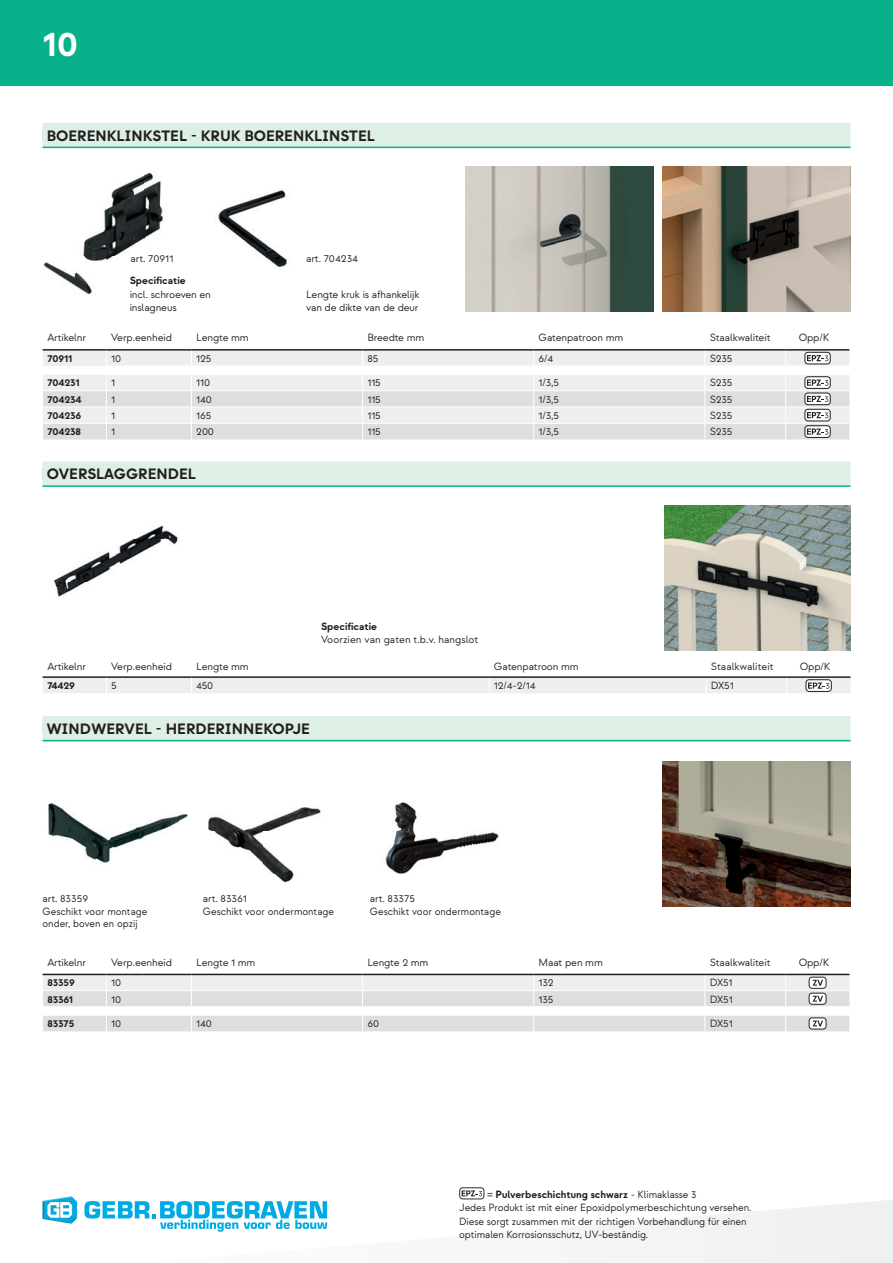
<style>
.page{position:relative;width:893px;height:1263px;background:#fff}
.page>*{position:absolute;margin:0;border:0;box-sizing:border-box;transform-origin:0 0}
.t1{font:700 36px "Strawford";color:#fff}
.t2{font:700 15px "Strawford";color:#231f20}
.t3{font:10.5px/12.6px "Strawford";letter-spacing:-.015em;color:#231f20}
.t4{font:10.5px/13.5px "Strawford";letter-spacing:-.015em;color:#231f20;scale:.96 1}
.t5{font:700 10.5px "Strawford";letter-spacing:-.015em;color:#231f20}
.s1{font-size:12px}
.s2{font-weight:700}
</style>
<div class="page">
<img style="left:48px;top:803px;width:140px;height:60px">
<img style="left:208px;top:807px;width:113px;height:67px">
<img style="left:275px;top:874px;width:19px;height:8px">
<img style="left:385px;top:802px;width:114px;height:72px">
<div style="left:43px;top:716px;width:807px;height:25px;background:#deefe6"></div>
<hr style="left:43px;top:740px;width:807px;height:1px;background:#08b18a">
<img style="left:663px;top:761px;width:187px;height:145px">
<img style="left:665px;top:506px;width:186px;height:145px">
<svg style="left:42px;top:973px;width:807px;height:58px"></svg>
<svg style="left:42px;top:349px;width:807px;height:90px"></svg>
<img style="left:43px;top:172px;width:120px;height:122px">
<img style="left:218px;top:190px;width:70px;height:78px">
<div style="left:43px;top:123px;width:807px;height:25px;background:#deefe6"></div>
<hr style="left:43px;top:147px;width:807px;height:1px;background:#08b18a">
<img style="left:465px;top:167px;width:188px;height:145px">
<img style="left:662px;top:167px;width:188px;height:145px">
<svg style="left:327px;top:1199px;width:566px;height:64px"></svg>
<img style="left:53px;top:525px;width:125px;height:72px">
<div style="left:43px;top:462px;width:807px;height:25px;background:#deefe6"></div>
<hr style="left:43px;top:485px;width:807px;height:2px;background:#08b18a">
<svg style="left:42px;top:676px;width:808px;height:17px"></svg>
<div style="left:0;top:0;width:893px;height:85px;background:#08b18a"></div>
<svg style="left:43px;top:1196px;width:34px;height:28px"></svg>
<svg style="left:84px;top:1201px;width:243px;height:31px"></svg>
<svg style="left:459px;top:1187px;width:25px;height:12px"></svg>
<h1 class="t1" style="left:43px;top:21px;width:37px">10</h1>
<h2 class="t2" style="left:47px;top:126px;width:330px">BOERENKLINKSTEL - KRUK BOERENKLINSTEL</h2>
<p class="t3" style="left:131px;top:252px;width:44px">art. 70911</p>
<p class="t3" style="left:306px;top:252px;width:53px">art. 704234</p>
<p class="t5" style="left:130px;top:274px;width:58px">Specificatie</p>
<p class="t3" style="left:130px;top:288px;width:83px;line-height:13.5px">incl. schroeven en inslagneus</p>
<p class="t3" style="left:306px;top:288px;width:115px;line-height:13.5px">Lengte kruk is afhankelijk van de dikte van de deur</p>
<p class="t3" style="left:47px;top:331px;width:40px">Artikelnr</p>
<p class="t3" style="left:111px;top:331px;width:62px">Verp.eenheid</p>
<p class="t3" style="left:196px;top:331px;width:54px">Lengte mm</p>
<p class="t3" style="left:367px;top:331px;width:59px">Breedte mm</p>
<p class="t3" style="left:539px;top:331px;width:86px">Gatenpatroon mm</p>
<p class="t3" style="left:710px;top:331px;width:62px">Staalkwaliteit</p>
<p class="t3" style="left:799px;top:331px;width:32px">Opp/K</p>
<p class="t5" style="left:47px;top:352px;width:26px">70911</p>
<p class="t3" style="left:111px;top:352px;width:12px">10</p>
<p class="t3" style="left:196px;top:352px;width:17px">125</p>
<p class="t3" style="left:367px;top:352px;width:12px">85</p>
<p class="t3" style="left:539px;top:352px;width:16px">6/4</p>
<p class="t3" style="left:710px;top:352px;width:24px">S235</p>
<p class="t5" style="left:47px;top:376px;width:34px">704231</p>
<p class="t3" style="left:111px;top:377px;width:6px">1</p>
<p class="t3" style="left:196px;top:377px;width:15px">110</p>
<p class="t3" style="left:367px;top:377px;width:15px">115</p>
<p class="t3" style="left:539px;top:377px;width:22px">1/3,5</p>
<p class="t3" style="left:710px;top:377px;width:24px">S235</p>
<p class="t5" style="left:47px;top:393px;width:36px">704234</p>
<p class="t3" style="left:111px;top:393px;width:6px">1</p>
<p class="t3" style="left:196px;top:393px;width:17px">140</p>
<p class="t3" style="left:367px;top:393px;width:15px">115</p>
<p class="t3" style="left:539px;top:393px;width:22px">1/3,5</p>
<p class="t3" style="left:710px;top:393px;width:24px">S235</p>
<p class="t5" style="left:47px;top:409px;width:35px">704236</p>
<p class="t3" style="left:111px;top:409px;width:6px">1</p>
<p class="t3" style="left:196px;top:409px;width:17px">165</p>
<p class="t3" style="left:367px;top:409px;width:15px">115</p>
<p class="t3" style="left:539px;top:409px;width:22px">1/3,5</p>
<p class="t3" style="left:710px;top:409px;width:24px">S235</p>
<p class="t5" style="left:47px;top:425px;width:35px">704238</p>
<p class="t3" style="left:111px;top:426px;width:6px">1</p>
<p class="t3" style="left:196px;top:426px;width:19px">200</p>
<p class="t3" style="left:367px;top:426px;width:15px">115</p>
<p class="t3" style="left:539px;top:426px;width:22px">1/3,5</p>
<p class="t3" style="left:710px;top:426px;width:24px">S235</p>
<h2 class="t2" style="left:47px;top:465px;width:151px">OVERSLAGGRENDEL</h2>
<p class="t5" style="left:321px;top:620px;width:58px">Specificatie</p>
<p class="t3" style="left:321px;top:633px;width:159px">Voorzien van gaten t.b.v. hangslot</p>
<p class="t3" style="left:47px;top:661px;width:40px">Artikelnr</p>
<p class="t3" style="left:111px;top:661px;width:62px">Verp.eenheid</p>
<p class="t3" style="left:196px;top:661px;width:54px">Lengte mm</p>
<p class="t3" style="left:494px;top:661px;width:86px">Gatenpatroon mm</p>
<p class="t3" style="left:711px;top:661px;width:64px">Staalkwaliteit</p>
<p class="t3" style="left:800px;top:661px;width:32px">Opp/K</p>
<p class="t5" style="left:47px;top:679px;width:29px">74429</p>
<p class="t3" style="left:111px;top:679px;width:7px">5</p>
<p class="t3" style="left:196px;top:679px;width:19px">450</p>
<p class="t3" style="left:494px;top:679px;width:43px">12/4-2/14</p>
<p class="t3" style="left:711px;top:679px;width:25px">DX51</p>
<h2 class="t2" style="left:47px;top:720px;width:265px">WINDWERVEL - HERDERINNEKOPJE</h2>
<p class="t3" style="left:43px;top:892px;width:106px">art. 83359<br>Geschikt voor montage onder, boven en opzij</p>
<p class="t3" style="left:203px;top:892px;width:133px">art. 83361<br>Geschikt voor ondermontage</p>
<p class="t3" style="left:370px;top:892px;width:133px">art. 83375<br>Geschikt voor ondermontage</p>
<p class="t3" style="left:47px;top:956px;width:40px">Artikelnr</p>
<p class="t3" style="left:111px;top:956px;width:62px">Verp.eenheid</p>
<p class="t3" style="left:196px;top:956px;width:61px">Lengte 1 mm</p>
<p class="t3" style="left:367px;top:956px;width:63px">Lengte 2 mm</p>
<p class="t3" style="left:539px;top:956px;width:66px">Maat pen mm</p>
<p class="t3" style="left:710px;top:956px;width:62px">Staalkwaliteit</p>
<p class="t3" style="left:799px;top:956px;width:32px">Opp/K</p>
<p class="t5" style="left:47px;top:976px;width:29px">83359</p>
<p class="t3" style="left:111px;top:977px;width:12px">10</p>
<p class="t3" style="left:539px;top:977px;width:17px">132</p>
<p class="t3" style="left:710px;top:977px;width:25px">DX51</p>
<p class="t5" style="left:47px;top:992px;width:27px">83361</p>
<p class="t3" style="left:111px;top:993px;width:12px">10</p>
<p class="t3" style="left:539px;top:993px;width:16px">135</p>
<p class="t3" style="left:710px;top:993px;width:25px">DX51</p>
<p class="t5" style="left:47px;top:1017px;width:29px">83375</p>
<p class="t3" style="left:111px;top:1017px;width:12px">10</p>
<p class="t3" style="left:196px;top:1017px;width:17px">140</p>
<p class="t3" style="left:367px;top:1017px;width:13px">60</p>
<p class="t3" style="left:710px;top:1017px;width:25px">DX51</p>
<p class="t4" style="left:459px;top:1188px;width:306px;text-indent:28px"><span class="s1">=</span> <span class="s2">Pulverbeschichtung schwarz</span> - Klimaklasse 3<br>Jedes Produkt ist mit einer Epoxidpolymerbeschichtung versehen.<br>Diese sorgt zusammen mit der richtigen Vorbehandlung für einen optimalen Korrosionsschutz, UV-beständig.</p>
</div>
